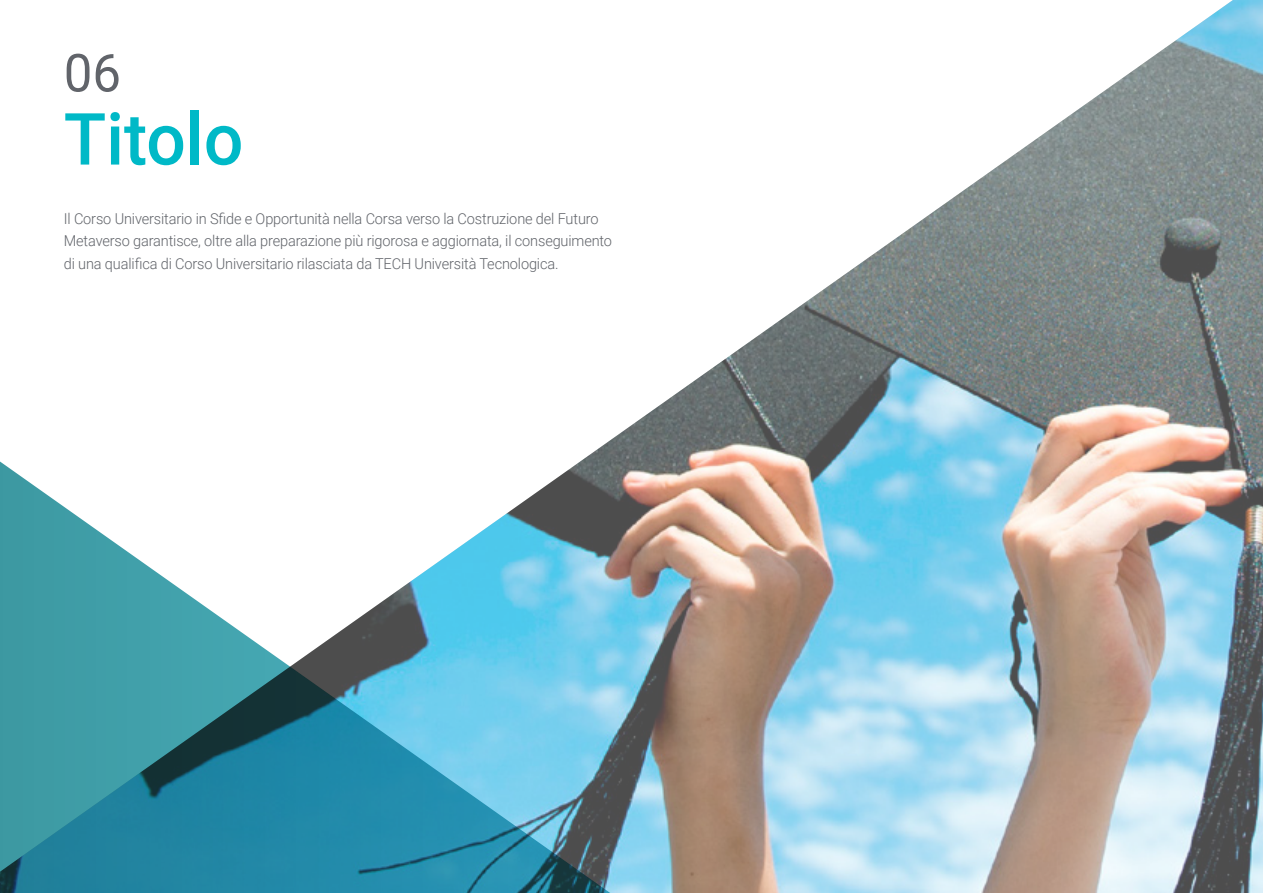
<style>
.page{position:relative;width:1263px;height:893px;background:#fff}
.page>*{position:absolute;margin:0;border:0;box-sizing:border-box;transform-origin:0 0}
.t1{font:500 72px "Roboto";color:#00b9c7}
.t2{font:52.5px "Roboto";color:#61646a}
.t3{font:300 15px/22.5px "Roboto";letter-spacing:-.01em;color:#61646a}
</style>
<div class="page">
<img style="left:602px;top:0;width:661px;height:893px">
<svg style="left:0;top:446px;width:640px;height:447px"></svg>
<h2 class="t2" style="left:64px;top:36px;width:59px">06</h2>
<h1 class="t1" style="left:64px;top:89px;width:181px">Titolo</h1>
<p class="t3" style="left:64px;top:207px;width:550px">Il Corso Universitario in Sfide e Opportunità nella Corsa verso la Costruzione del Futuro<br>Metaverso garantisce, oltre alla preparazione più rigorosa e aggiornata, il conseguimento di una qualifica di Corso Universitario rilasciata da TECH Università Tecnologica.</p>
</div>
